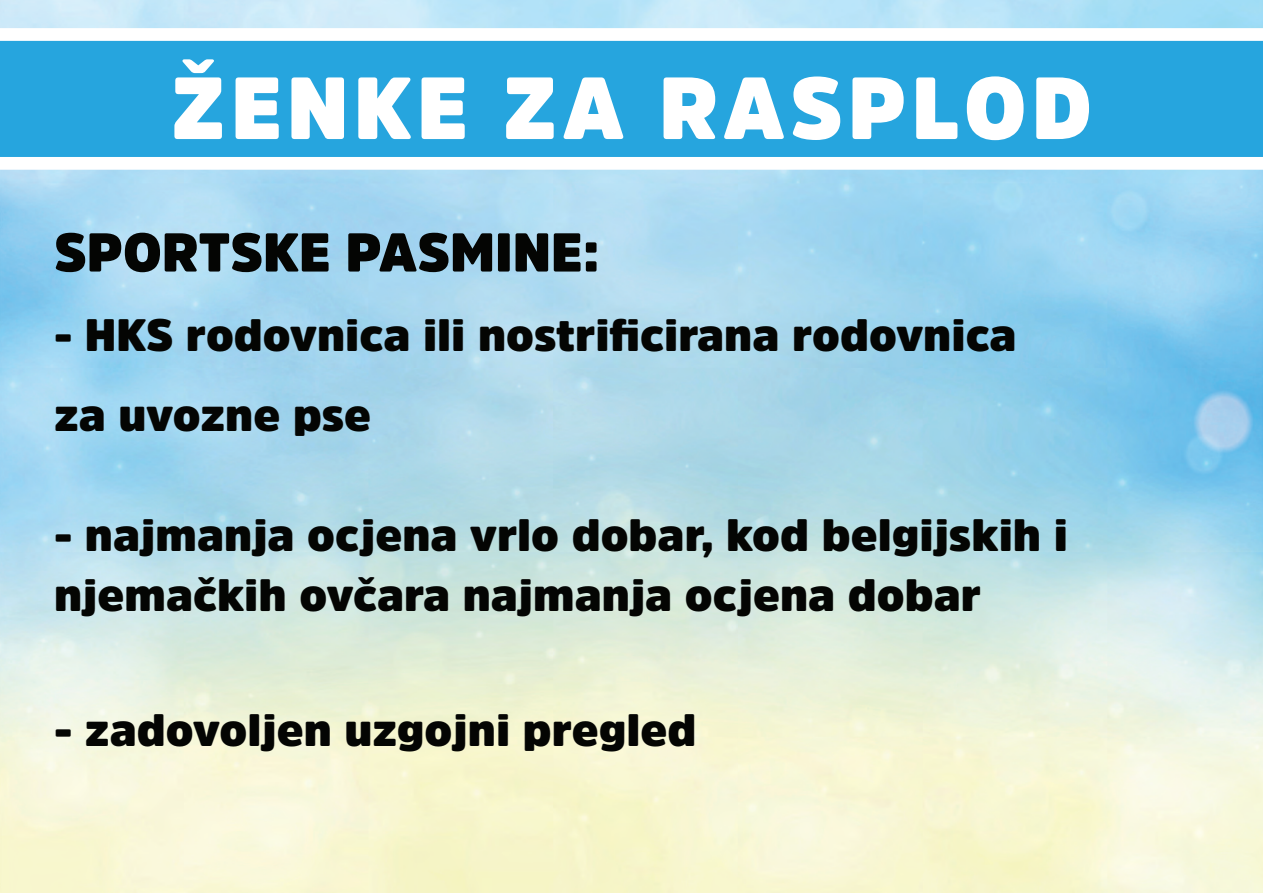
<style>
.page{position:relative;width:1263px;height:893px;background:#fff}
.page>*{position:absolute;margin:0;border:0;box-sizing:border-box;transform-origin:0 0}
.t1{font:900 87px "Amsi Pro";letter-spacing:.06em;color:#fff}
.t2{font:900 54px "Amsi Pro";color:#040503}
.t3{font:900 45px/79.5px "Amsi Pro";color:#040503}
</style>
<div class="page">
<img style="left:0;top:0;width:1263px;height:892px">
<svg style="left:0;top:28px;width:1263px;height:142px"></svg>
<h1 class="t1" style="left:171px;top:77px;width:923px">ŽENKE ZA RASPLOD</h1>
<p class="t2" style="left:54px;top:233px;width:547px">SPORTSKE PASMINE:</p>
<p class="t3" style="left:54px;top:298px;width:964px">- HKS rodovnica ili nostrificirana rodovnica za uvozne pse</p>
<p class="t3" style="left:54px;top:507px;width:1015px;line-height:60px">- najmanja ocjena vrlo dobar, kod belgijskih i njemačkih ovčara najmanja ocjena dobar</p>
<p class="t3" style="left:54px;top:693px;width:644px">- zadovoljen uzgojni pregled</p>
</div>
